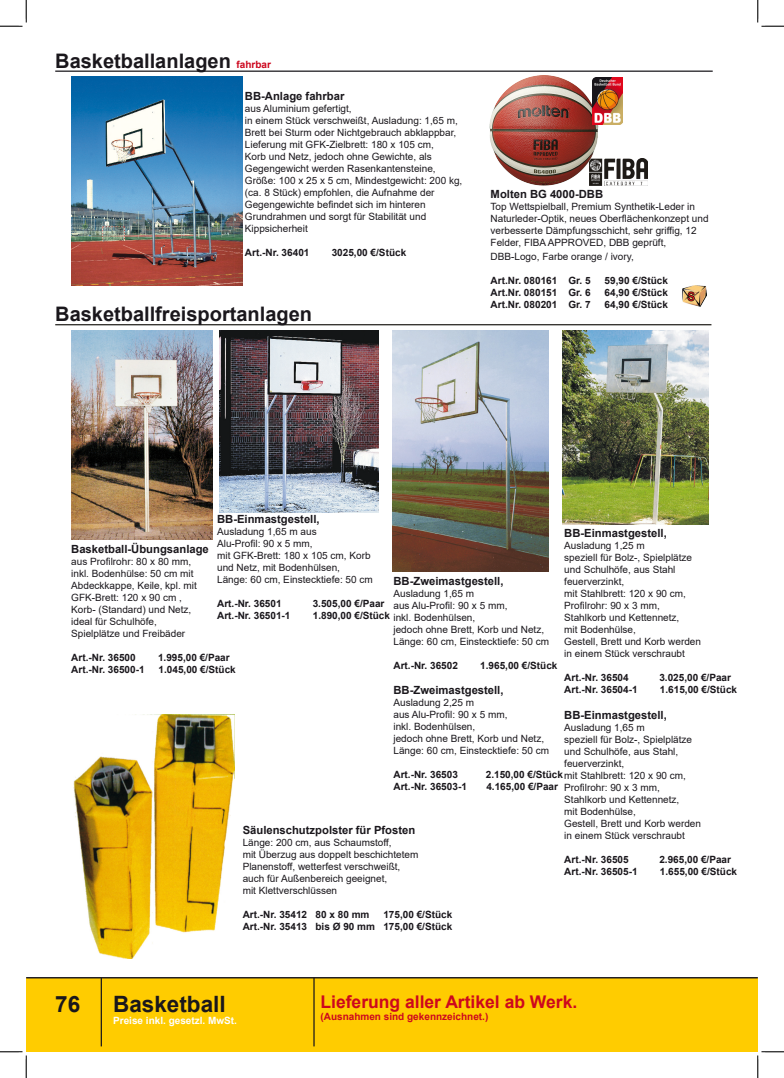
<style>
.page{position:relative;width:784px;height:1078px;background:#fff}
.page>*{position:absolute;margin:0;border:0;box-sizing:border-box;transform-origin:0 0}
.t1{font:700 22.5px "Arial";color:#1a171c}
.t2{font:700 20px "Arial";color:#1a171c}
.t3{font:700 17.5px "Arial";color:#cd071e}
.t4{font:700 11.25px "Arial";color:#1a171c}
.t5{font:10px/12px "Arial";color:#1a171c}
.t6{font:700 10px "Arial";color:#1a171c}
.t7{font:700 10px "Arial";color:#cd071e}
.t8{font:700 10px "Arial";color:#fefefe}
.s1{font-size:10px;color:#cd071e}
.s2{font-weight:700}
</style>
<div class="page">
<div style="left:26px;top:978px;width:731px;height:74px;background:#fc0"></div>
<hr style="left:55px;top:71px;width:657px;height:1px;background:#1a171c">
<hr style="left:101px;top:978px;width:1px;height:68px;background:#1a171c">
<hr style="left:313px;top:978px;width:2px;height:68px;background:#1a171c">
<hr style="left:26px;top:977px;width:731px;height:1px;background:#1a171c">
<img style="left:71px;top:77px;width:172px;height:208px">
<svg style="left:55px;top:324px;width:656px;height:1px"></svg>
<img style="left:71px;top:330px;width:142px;height:209px">
<img style="left:393px;top:330px;width:156px;height:241px">
<img style="left:219px;top:330px;width:159px;height:182px">
<img style="left:563px;top:330px;width:145px;height:194px">
<img style="left:73px;top:714px;width:162px;height:244px">
<img style="left:682px;top:285px;width:25px;height:21px">
<img style="left:589px;top:158px;width:58px;height:28px">
<img style="left:489px;top:76px;width:109px;height:109px">
<img style="left:592px;top:77px;width:30px;height:47px">
<svg style="left:0;top:0;width:27px;height:27px"></svg>
<svg style="left:0;top:1051px;width:27px;height:27px"></svg>
<svg style="left:757px;top:0;width:27px;height:27px"></svg>
<svg style="left:757px;top:1051px;width:27px;height:27px"></svg>
<p class="t2" style="left:55px;top:47px;width:217px">Basketballanlagen <span class="s1">fahrbar</span></p>
<p class="t4" style="left:245px;top:88px;width:101px">BB-Anlage fahrbar</p>
<p class="t5" style="left:245px;top:102px;width:108px">aus Aluminium gefertigt,</p>
<p class="t5" style="left:245px;top:114px;width:214px">in einem Stück verschweißt, Ausladung: 1,65 m,</p>
<p class="t5" style="left:245px;top:126px;width:213px">Brett bei Sturm oder Nichtgebrauch abklappbar,</p>
<p class="t5" style="left:245px;top:138px;width:190px">Lieferung mit GFK-Zielbrett: 180 x 105 cm,</p>
<p class="t5" style="left:245px;top:150px;width:188px">Korb und Netz, jedoch ohne Gewichte, als</p>
<p class="t5" style="left:245px;top:162px;width:192px">Gegengewicht werden Rasenkantensteine,</p>
<p class="t5" style="left:245px;top:174px;width:219px">Größe: 100 x 25 x 5 cm, Mindestgewicht: 200 kg,</p>
<p class="t5" style="left:245px;top:186px;width:191px">(ca. 8 Stück) empfohlen, die Aufnahme der</p>
<p class="t5" style="left:245px;top:198px;width:182px">Gegengewichte befindet sich im hinteren</p>
<p class="t5" style="left:245px;top:210px;width:183px">Grundrahmen und sorgt für Stabilität und</p>
<p class="t5" style="left:245px;top:222px;width:64px">Kippsicherheit</p>
<p class="t6" style="left:245px;top:245px;width:66px">Art.-Nr. 36401</p>
<p class="t6" style="left:332px;top:245px;width:76px">3025,00 €/Stück</p>
<p class="t2" style="left:55px;top:299px;width:258px">Basketballfreisportanlagen</p>
<p class="t4" style="left:490px;top:186px;width:114px">Molten BG 4000-DBB</p>
<p class="t5" style="left:490px;top:200px;width:219px">Top Wettspielball, Premium Synthetik-Leder in Naturleder-Optik, neues Oberflächenkonzept und verbesserte Dämpfungsschicht, sehr griffig, 12<br>Felder, FIBA APPROVED, DBB geprüft,</p>
<p class="t5" style="left:490px;top:250px;width:145px">DBB-Logo, Farbe orange / ivory,</p>
<p class="t6" style="left:490px;top:273px;width:102px">Art.Nr. 080161 Gr. 5</p>
<p class="t6" style="left:604px;top:273px;width:65px">59,90 €/Stück</p>
<p class="t6" style="left:490px;top:285px;width:102px">Art.Nr. 080151 Gr. 6</p>
<p class="t6" style="left:604px;top:285px;width:65px">64,90 €/Stück</p>
<p class="t6" style="left:490px;top:297px;width:102px">Art.Nr. 080201 Gr. 7</p>
<p class="t6" style="left:604px;top:297px;width:65px">64,90 €/Stück</p>
<p class="t4" style="left:217px;top:511px;width:104px">BB-Einmastgestell,</p>
<p class="t5" style="left:217px;top:525px;width:101px">Ausladung 1,65 m aus</p>
<p class="t5" style="left:217px;top:537px;width:97px">Alu-Profil: 90 x 5 mm,</p>
<p class="t5" style="left:217px;top:549px;width:155px">mit GFK-Brett: 180 x 105 cm, Korb</p>
<p class="t5" style="left:217px;top:561px;width:124px">und Netz, mit Bodenhülsen,</p>
<p class="t5" style="left:217px;top:573px;width:157px">Länge: 60 cm, Einstecktiefe: 50 cm</p>
<p class="t6" style="left:217px;top:596px;width:66px">Art.-Nr. 36501</p>
<p class="t6" style="left:313px;top:596px;width:73px">3.505,00 €/Paar</p>
<p class="t6" style="left:217px;top:608px;width:75px">Art.-Nr. 36501-1</p>
<p class="t6" style="left:313px;top:608px;width:79px">1.890,00 €/Stück</p>
<p class="t4" style="left:564px;top:525px;width:104px">BB-Einmastgestell,</p>
<p class="t5" style="left:564px;top:540px;width:82px">Ausladung 1,25 m</p>
<p class="t5" style="left:564px;top:552px;width:129px">speziell für Bolz-, Spielplätze</p>
<p class="t5" style="left:564px;top:564px;width:113px">und Schulhöfe, aus Stahl</p>
<p class="t5" style="left:564px;top:576px;width:62px">feuerverzinkt,</p>
<p class="t5" style="left:564px;top:588px;width:123px">mit Stahlbrett: 120 x 90 cm,</p>
<p class="t5" style="left:564px;top:600px;width:97px">Profilrohr: 90 x 3 mm,</p>
<p class="t5" style="left:564px;top:612px;width:117px">Stahlkorb und Kettennetz,</p>
<p class="t5" style="left:564px;top:624px;width:73px">mit Bodenhülse,</p>
<p class="t5" style="left:564px;top:636px;width:138px">Gestell, Brett und Korb werden</p>
<p class="t5" style="left:564px;top:648px;width:122px">in einem Stück verschraubt</p>
<p class="t6" style="left:564px;top:671px;width:66px">Art.-Nr. 36504</p>
<p class="t6" style="left:659px;top:671px;width:73px">3.025,00 €/Paar</p>
<p class="t6" style="left:564px;top:683px;width:75px">Art.-Nr. 36504-1</p>
<p class="t6" style="left:660px;top:683px;width:79px">1.615,00 €/Stück</p>
<p class="t4" style="left:564px;top:707px;width:104px">BB-Einmastgestell,</p>
<p class="t5" style="left:564px;top:721px;width:82px">Ausladung 1,65 m</p>
<p class="t5" style="left:564px;top:733px;width:129px">speziell für Bolz-, Spielplätze</p>
<p class="t5" style="left:564px;top:745px;width:115px">und Schulhöfe, aus Stahl,</p>
<p class="t5" style="left:564px;top:757px;width:62px">feuerverzinkt,</p>
<p class="t5" style="left:564px;top:781px;width:97px">Profilrohr: 90 x 3 mm,</p>
<p class="t5" style="left:564px;top:793px;width:117px">Stahlkorb und Kettennetz,</p>
<p class="t5" style="left:564px;top:805px;width:73px">mit Bodenhülse,</p>
<p class="t5" style="left:564px;top:817px;width:138px">Gestell, Brett und Korb werden</p>
<p class="t5" style="left:564px;top:829px;width:122px">in einem Stück verschraubt</p>
<p class="t6" style="left:564px;top:852px;width:66px">Art.-Nr. 36505</p>
<p class="t6" style="left:659px;top:852px;width:73px">2.965,00 €/Paar</p>
<p class="t6" style="left:564px;top:864px;width:75px">Art.-Nr. 36505-1</p>
<p class="t6" style="left:660px;top:864px;width:79px">1.655,00 €/Stück</p>
<p class="t4" style="left:71px;top:541px;width:139px">Basketball-Übungsanlage</p>
<p class="t5" style="left:71px;top:555px;width:122px">aus Profilrohr: 80 x 80 mm,</p>
<p class="t5" style="left:71px;top:567px;width:124px">inkl. Bodenhülse: 50 cm mit</p>
<p class="t5" style="left:71px;top:579px;width:127px">Abdeckkappe, Keile, kpl. mit</p>
<p class="t5" style="left:71px;top:591px;width:112px">GFK-Brett: 120 x 90 cm ,</p>
<p class="t5" style="left:71px;top:603px;width:122px">Korb- (Standard) und Netz,</p>
<p class="t5" style="left:71px;top:615px;width:87px">ideal für Schulhöfe,</p>
<p class="t5" style="left:71px;top:627px;width:115px">Spielplätze und Freibäder</p>
<p class="t6" style="left:71px;top:650px;width:66px">Art.-Nr. 36500</p>
<p class="t6" style="left:158px;top:650px;width:73px">1.995,00 €/Paar</p>
<p class="t6" style="left:71px;top:662px;width:75px">Art.-Nr. 36500-1</p>
<p class="t6" style="left:159px;top:662px;width:79px">1.045,00 €/Stück</p>
<p class="t4" style="left:393px;top:573px;width:112px">BB-Zweimastgestell,</p>
<p class="t5" style="left:393px;top:587px;width:82px">Ausladung 1,65 m</p>
<p class="t5" style="left:393px;top:599px;width:115px">aus Alu-Profil: 90 x 5 mm,</p>
<p class="t5" style="left:393px;top:611px;width:83px">inkl. Bodenhülsen,</p>
<p class="t5" style="left:393px;top:623px;width:152px">jedoch ohne Brett, Korb und Netz,</p>
<p class="t5" style="left:393px;top:635px;width:157px">Länge: 60 cm, Einstecktiefe: 50 cm</p>
<p class="t6" style="left:393px;top:658px;width:66px">Art.-Nr. 36502</p>
<p class="t6" style="left:480px;top:658px;width:79px">1.965,00 €/Stück</p>
<p class="t4" style="left:393px;top:682px;width:112px">BB-Zweimastgestell,</p>
<p class="t5" style="left:393px;top:696px;width:82px">Ausladung 2,25 m</p>
<p class="t5" style="left:393px;top:708px;width:115px">aus Alu-Profil: 90 x 5 mm,</p>
<p class="t5" style="left:393px;top:720px;width:83px">inkl. Bodenhülsen,</p>
<p class="t5" style="left:393px;top:732px;width:152px">jedoch ohne Brett, Korb und Netz,</p>
<p class="t5" style="left:393px;top:744px;width:157px">Länge: 60 cm, Einstecktiefe: 50 cm</p>
<p class="t6" style="left:393px;top:767px;width:66px">Art.-Nr. 36503</p>
<p class="t5" style="left:486px;top:769px;width:202px"><span class="s2">2.150,00 €/Stück</span>mit Stahlbrett: 120 x 90 cm,</p>
<p class="t6" style="left:393px;top:779px;width:75px">Art.-Nr. 36503-1</p>
<p class="t6" style="left:486px;top:779px;width:73px">4.165,00 €/Paar</p>
<p class="t4" style="left:243px;top:822px;width:174px">Säulenschutzpolster für Pfosten</p>
<p class="t5" style="left:243px;top:836px;width:150px">Länge: 200 cm, aus Schaumstoff,</p>
<p class="t5" style="left:243px;top:848px;width:177px">mit Überzug aus doppelt beschichtetem</p>
<p class="t5" style="left:243px;top:860px;width:159px">Planenstoff, wetterfest verschweißt,</p>
<p class="t5" style="left:243px;top:872px;width:146px">auch für Außenbereich geeignet,</p>
<p class="t5" style="left:243px;top:884px;width:96px">mit Klettverschlüssen</p>
<p class="t6" style="left:243px;top:907px;width:128px">Art.-Nr. 35412 80 x 80 mm</p>
<p class="t6" style="left:383px;top:907px;width:70px">175,00 €/Stück</p>
<p class="t6" style="left:243px;top:919px;width:211px">Art.-Nr. 35413 bis Ø 90 mm 175,00 €/Stück</p>
<h1 class="t1" style="left:55px;top:988px;width:27px">76</h1>
<h1 class="t1" style="left:113px;top:988px;width:114px">Basketball</h1>
<p class="t8" style="left:113px;top:1013px;width:125px">Preise inkl. gesetzl. MwSt.</p>
<p class="t3" style="left:320px;top:990px;width:258px">Lieferung aller Artikel ab Werk.</p>
<p class="t7" style="left:320px;top:1010px;width:169px">(Ausnahmen sind gekennzeichnet.)</p>
</div>
